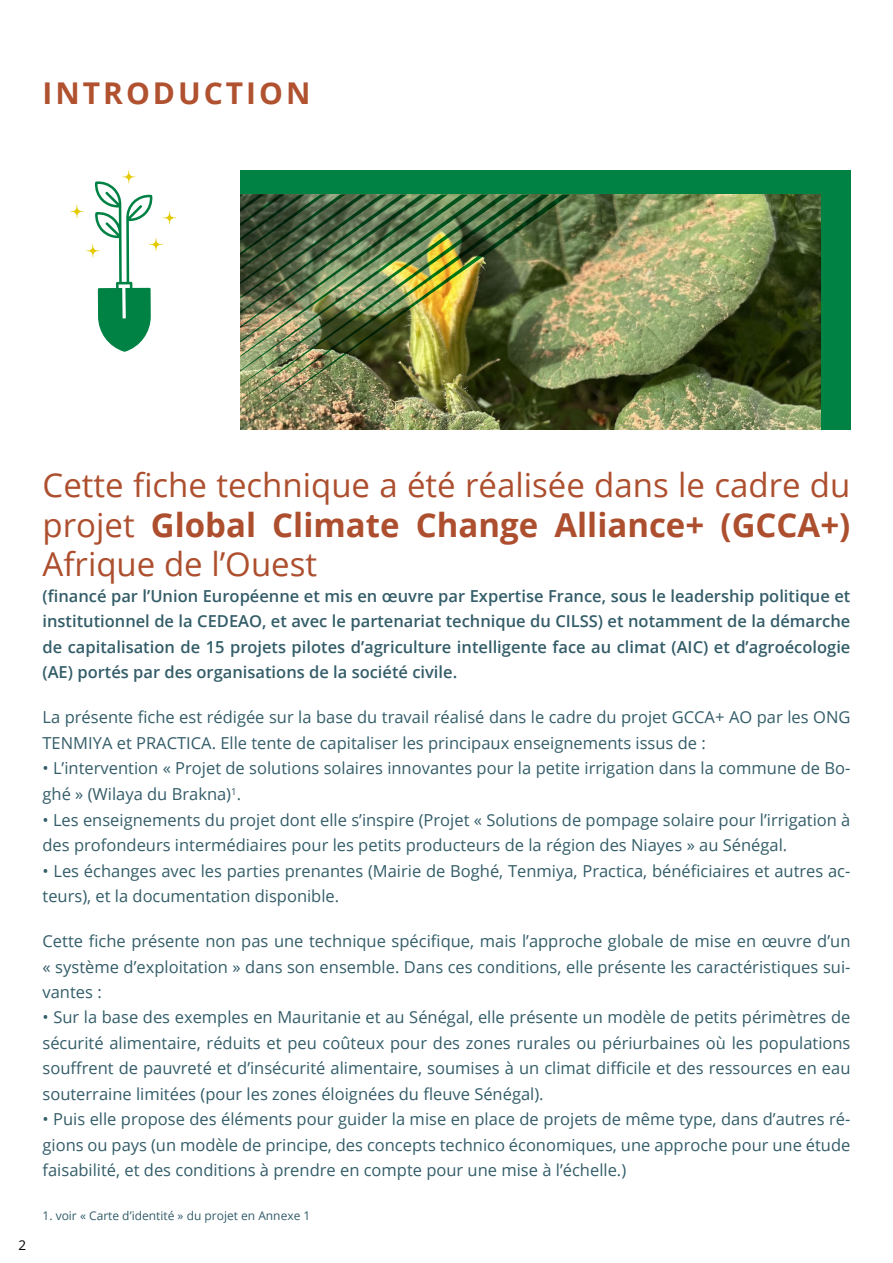
<style>
.page{position:relative;width:893px;height:1263px;background:#fff}
.page>*{position:absolute;margin:0;border:0;box-sizing:border-box;transform-origin:0 0}
.t1{font:33px/39.6px "Open Sans";color:#ad4f2e;text-align:justify}
.t2{font:700 30px "Open Sans";letter-spacing:.1em;color:#b0512f}
.t3{font:16.5px/25.5px "Open Sans";color:#335d69}
.t4{font:600 16.5px/25.5px "Open Sans";color:#335d69;text-align:justify}
.t5{font:13.5px "Open Sans";color:#000}
.t6{font:12px "Open Sans";color:#335d69}
.s1{font-weight:700}
</style>
<div class="page">
<svg style="left:70px;top:170px;width:106px;height:182px"></svg>
<svg style="left:122px;top:287px;width:4px;height:31px"></svg>
<div style="left:240px;top:170px;width:610px;height:259px;background:#008244"></div>
<img style="left:570px;top:194px;width:251px;height:235px">
<img style="left:240px;top:194px;width:330px;height:235px">
<h2 class="t2" style="left:43px;top:72px;width:269px">INTRODUCTION</h2>
<p class="t5" style="left:18px;top:1236px;width:9px">2</p>
<h1 class="t1" style="left:43px;top:465px;width:809px">Cette fiche technique a été réalisée dans le cadre du projet <span class="s1">Global Climate Change Alliance+ (GCCA+)<br></span>Afrique de l’Ouest</h1>
<p class="t4" style="left:43px;top:583px;width:809px">(financé par l’Union Européenne et mis en œuvre par Expertise France, sous le leadership politique et institutionnel de la CEDEAO, et avec le partenariat technique du CILSS) et notamment de la démarche de capitalisation de 15 projets pilotes d’agriculture intelligente face au climat (AIC) et d’agroécologie (AE) portés par des organisations de la société civile.</p>
<p class="t3" style="left:43px;top:704px;width:809px">La présente fiche est rédigée sur la base du travail réalisé dans le cadre du projet GCCA+ AO par les ONG<br>TENMIYA et PRACTICA. Elle tente de capitaliser les principaux enseignements issus de :</p>
<p class="t3" style="left:43px;top:755px;width:809px">• L’intervention « Projet de solutions solaires innovantes pour la petite irrigation dans la commune de Bo&shy;ghé » (Wilaya du Brakna)<sup>1</sup>.</p>
<p class="t3" style="left:43px;top:806px;width:809px">• Les enseignements du projet dont elle s’inspire (Projet « Solutions de pompage solaire pour l’irrigation à des profondeurs intermédiaires pour les petits producteurs de la région des Niayes » au Sénégal.</p>
<p class="t3" style="left:43px;top:857px;width:809px">• Les échanges avec les parties prenantes (Mairie de Boghé, Tenmiya, Practica, bénéficiaires et autres ac&shy;teurs), et la documentation disponible.</p>
<p class="t3" style="left:43px;top:928px;width:809px;text-align:justify">Cette fiche présente non pas une technique spécifique, mais l’approche globale de mise en œuvre d’un « système d’exploitation » dans son ensemble. Dans ces conditions, elle présente les caractéristiques sui&shy;vantes :</p>
<p class="t3" style="left:43px;top:1004px;width:809px;text-align:justify">• Sur la base des exemples en Mauritanie et au Sénégal, elle présente un modèle de petits périmètres de sécurité alimentaire, réduits et peu coûteux pour des zones rurales ou périurbaines où les populations souffrent de pauvreté et d’insécurité alimentaire, soumises à un climat difficile et des ressources en eau souterraine limitées (pour les zones éloignées du fleuve Sénégal).</p>
<p class="t3" style="left:43px;top:1106px;width:809px;text-align:justify">• Puis elle propose des éléments pour guider la mise en place de projets de même type, dans d’autres ré&shy;gions ou pays (un modèle de principe, des concepts technico économiques, une approche pour une étude faisabilité, et des conditions à prendre en compte pour une mise à l’échelle.)</p>
<p class="t6" style="left:43px;top:1207px;width:269px">1. voir « Carte d’identité » du projet en Annexe 1</p>
</div>
